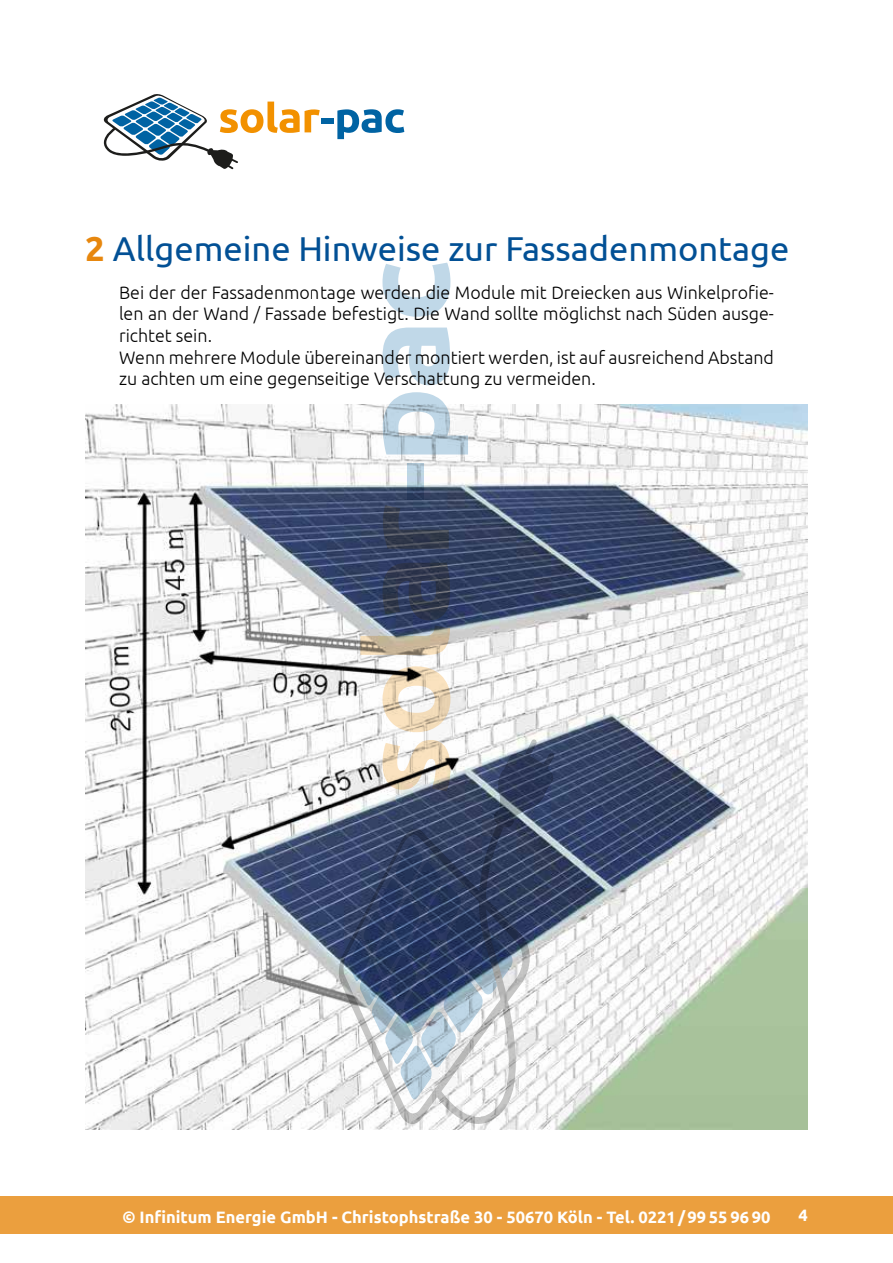
<style>
.page{position:relative;width:893px;height:1263px;background:#fff}
.page>*{position:absolute;margin:0;border:0;box-sizing:border-box;transform-origin:0 0}
.t1{font:34.5px "Ubuntu";color:#025095}
.t2{font:300 18px/21.6px "Ubuntu";color:#000}
.t3{font:700 16.5px "Ubuntu";color:#fff}
.s1{font-weight:700;color:#e7870e}
</style>
<div class="page">
<div style="left:321px;top:118px;width:13px;height:6px;background:#0063a3"></div>
<svg style="left:337px;top:109px;width:67px;height:30px"></svg>
<svg style="left:103px;top:94px;width:217px;height:75px"></svg>
<div style="left:0;top:1196px;width:893px;height:38px;background:#eb9f3e"></div>
<img style="left:85px;top:405px;width:723px;height:725px">
<svg style="left:313px;top:262px;width:267px;height:868px"></svg>
<svg style="left:382px;top:740px;width:53px;height:51px"></svg>
<svg style="left:382px;top:666px;width:68px;height:66px"></svg>
<svg style="left:360px;top:563px;width:90px;height:92px;background:#5f6474"></svg>
<svg style="left:383px;top:505px;width:66px;height:44px;background:#39445c"></svg>
<svg style="left:407px;top:463px;width:17px;height:37px"></svg>
<svg style="left:383px;top:392px;width:85px;height:62px"></svg>
<svg style="left:382px;top:328px;width:68px;height:57px"></svg>
<svg style="left:382px;top:263px;width:68px;height:54px"></svg>
<svg style="left:337px;top:825px;width:196px;height:303px"></svg>
<svg style="left:349px;top:844px;width:86px;height:255px;background:#6b7992"></svg>
<svg style="left:435px;top:737px;width:120px;height:387px"></svg>
<h1 class="t1" style="left:85px;top:227px;width:706px"><span class="s1">2</span> Allgemeine Hinweise zur Fassadenmontage</h1>
<p class="t2" style="left:119px;top:281px;width:656px">Bei der der Fassadenmontage werden die Module mit Dreiecken aus Winkelprofie&shy;len an der Wand / Fassade befestigt. Die Wand sollte möglichst nach Süden ausge&shy;richtet sein.<br>Wenn mehrere Module übereinander montiert werden, ist auf ausreichend Abstand zu achten um eine gegenseitige Verschattung zu vermeiden.</p>
<p class="t3" style="left:122px;top:1207px;width:650px">© Infinitum Energie GmbH - Christophstraße 30 - 50670 Köln - Tel. 0221/99 55 96 90</p>
<p class="t3" style="left:799px;top:1204px;width:11px">4</p>
</div>
